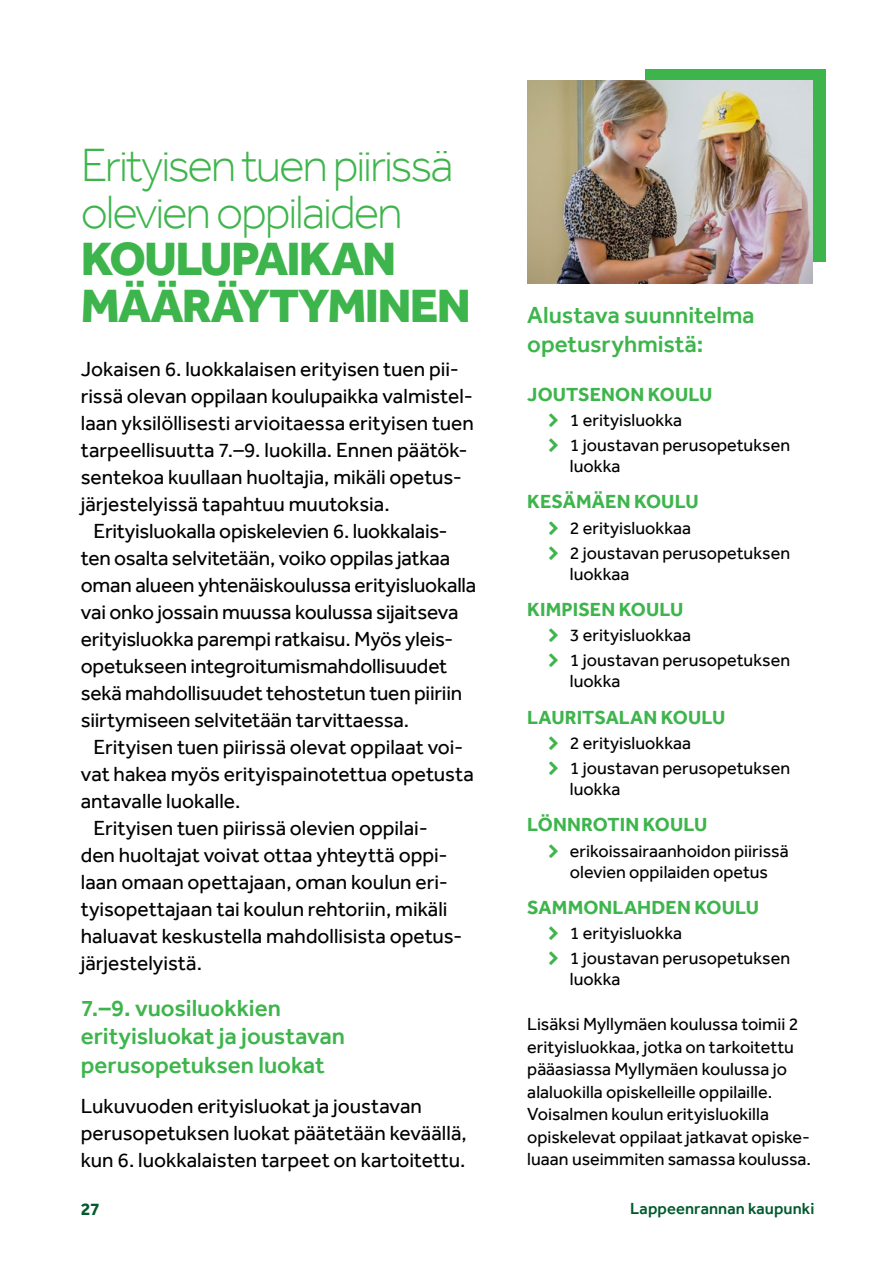
<style>
.page{position:relative;width:893px;height:1263px;background:#fff}
.page>*{position:absolute;margin:0;border:0;box-sizing:border-box;transform-origin:0 0}
.t1{font:300 48px/46.8px "Effra";letter-spacing:-.045em;color:#3eb54c}
.t2{font:500 24px/28.8px "Effra";color:#3eb54c}
.P_Leipis_sisennetty{font:21px/27px "Effra";letter-spacing:-.005em;color:#000}
.P_Leipis{font:21px/27px "Effra";color:#000}
.t3{font:700 19.5px "Effra";letter-spacing:.005em;color:#3eb54c}
.Bullet_list{font:18px/21px "Effra";color:#000}
.P_Leipis_pieni{font:18px/22.5px "Effra";color:#000}
.t4{font:700 18px "Effra";color:#005a2d}
.t5{font:500 16.5px "Effra";letter-spacing:.005em;color:#005a2d}
.s1{font-weight:800}
</style>
<div class="page">
<div style="left:645px;top:69px;width:180px;height:192px;background:#3eb54c"></div>
<img style="left:527px;top:81px;width:285px;height:202px">
<h2 class="t1" style="left:81px;top:141px;width:392px">Erityisen tuen piirissä olevien oppilaiden<br><span class="s1">KOULUPAIKAN<br>MÄÄRÄYTYMINEN</span></h2>
<p class="P_Leipis" style="left:81px;top:355px;width:395px">Jokaisen 6. luokkalaisen erityisen tuen pii&shy;rissä olevan oppilaan koulupaikka valmistel&shy;laan yksilöllisesti arvioitaessa erityisen tuen tarpeellisuutta 7.–9. luokilla. Ennen päätök&shy;sentekoa kuullaan huoltajia, mikäli opetus&shy;järjestelyissä tapahtuu muutoksia.</p>
<p class="P_Leipis_sisennetty" style="left:81px;top:517px;width:397px;text-indent:13px">Erityisluokalla opiskelevien 6. luokkalais&shy;ten osalta selvitetään, voiko oppilas jatkaa oman alueen yhtenäiskoulussa erityisluokalla vai onko jossain muussa koulussa sijaitseva erityisluokka parempi ratkaisu. Myös yleis&shy;opetukseen integroitumismahdollisuudet sekä mahdollisuudet tehostetun tuen piiriin siirtymiseen selvitetään tarvittaessa.</p>
<p class="P_Leipis_sisennetty" style="left:81px;top:733px;width:395px;text-indent:13px">Erityisen tuen piirissä olevat oppilaat voi&shy;vat hakea myös erityispainotettua opetusta antavalle luokalle.</p>
<p class="P_Leipis_sisennetty" style="left:81px;top:814px;width:383px;text-indent:13px">Erityisen tuen piirissä olevien oppilai&shy;den huoltajat voivat ottaa yhteyttä oppi&shy;laan omaan opettajaan, oman koulun eri&shy;tyisopettajaan tai koulun rehtoriin, mikäli haluavat keskustella mahdollisista opetus&shy;järjestelyistä.</p>
<h3 class="t2" style="left:81px;top:993px;width:266px">7.–9. vuosiluokkien erityisluokat ja joustavan perusopetuksen luokat</h3>
<p class="P_Leipis" style="left:81px;top:1092px;width:388px">Lukuvuoden erityisluokat ja joustavan perusopetuksen luokat päätetään keväällä, kun 6. luokkalaisten tarpeet on kartoitettu.</p>
<h3 class="t2" style="left:527px;top:300px;width:229px">Alustava suunnitelma opetusryhmistä:</h3>
<h4 class="t3" style="left:527px;top:382px;width:187px">JOUTSENON KOULU</h4>
<p class="Bullet_list" style="left:570px;top:409px;width:114px">1 erityisluokka</p>
<p class="Bullet_list" style="left:570px;top:434px;width:222px">1 joustavan perusopetuksen luokka</p>
<h4 class="t3" style="left:527px;top:490px;width:173px">KESÄMÄEN KOULU</h4>
<p class="Bullet_list" style="left:570px;top:517px;width:123px">2 erityisluokkaa</p>
<p class="Bullet_list" style="left:570px;top:542px;width:222px">2 joustavan perusopetuksen luokkaa</p>
<h4 class="t3" style="left:527px;top:598px;width:158px">KIMPISEN KOULU</h4>
<p class="Bullet_list" style="left:570px;top:624px;width:123px">3 erityisluokkaa</p>
<p class="Bullet_list" style="left:570px;top:650px;width:222px">1 joustavan perusopetuksen luokka</p>
<h4 class="t3" style="left:527px;top:705px;width:200px">LAURITSALAN KOULU</h4>
<p class="Bullet_list" style="left:570px;top:732px;width:123px">2 erityisluokkaa</p>
<p class="Bullet_list" style="left:570px;top:757px;width:222px">1 joustavan perusopetuksen luokka</p>
<h4 class="t3" style="left:527px;top:813px;width:182px">LÖNNROTIN KOULU</h4>
<p class="Bullet_list" style="left:570px;top:840px;width:220px">erikoissairaanhoidon piirissä olevien oppilaiden opetus</p>
<h4 class="t3" style="left:527px;top:895px;width:233px">SAMMONLAHDEN KOULU</h4>
<p class="Bullet_list" style="left:570px;top:922px;width:114px">1 erityisluokka</p>
<p class="Bullet_list" style="left:570px;top:947px;width:222px">1 joustavan perusopetuksen luokka</p>
<p class="P_Leipis_pieni" style="left:527px;top:1013px;width:285px">Lisäksi Myllymäen koulussa toimii 2 erityisluokkaa, jotka on tarkoitettu pääasiassa Myllymäen koulussa jo alaluokilla opiskelleille oppilaille.<br>Voisalmen koulun erityisluokilla opiskelevat oppilaat jatkavat opiske&shy;luaan useimmiten samassa koulussa.</p>
<p class="t4" style="left:81px;top:1199px;width:21px">27</p>
<p class="t5" style="left:630px;top:1199px;width:186px">Lappeenrannan kaupunki</p>
</div>
